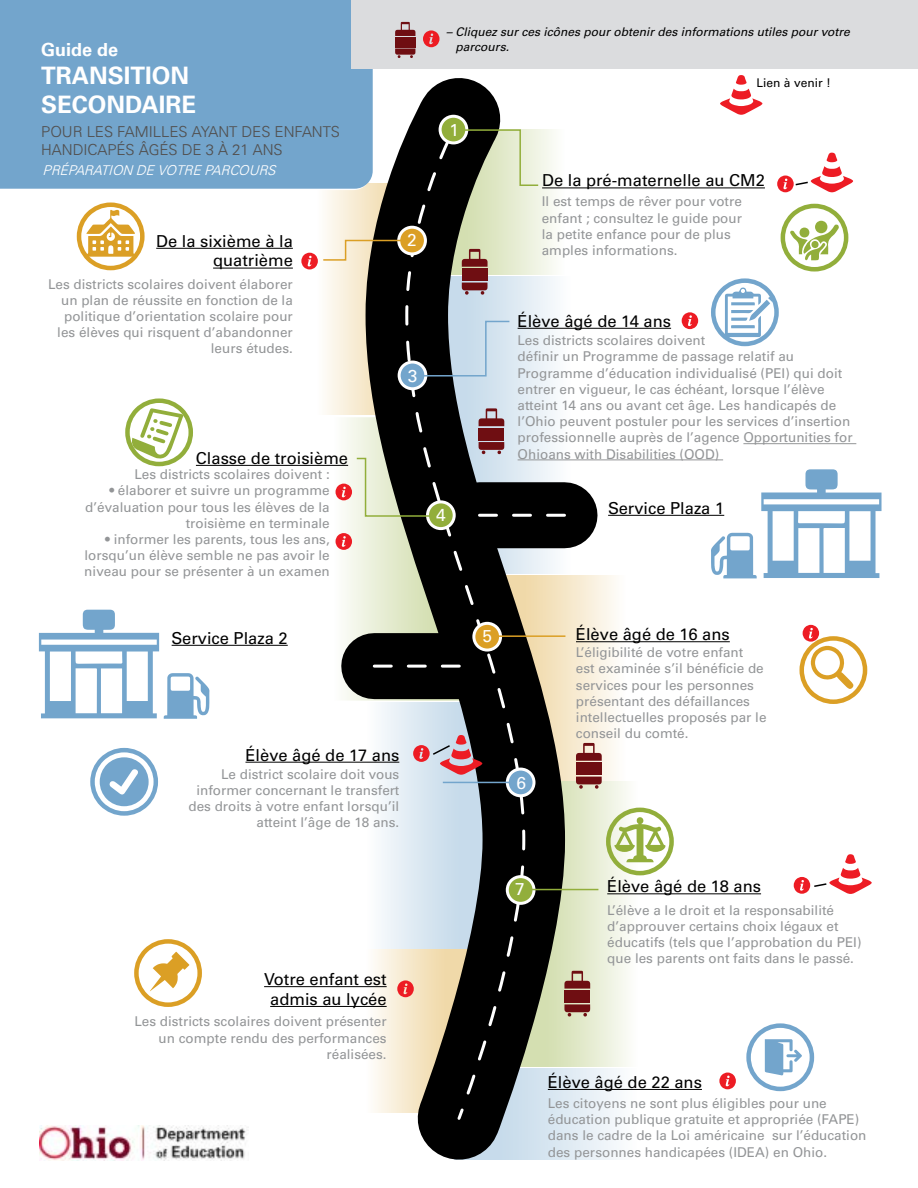
<style>
.page{position:relative;width:918px;height:1188px;background:#fff}
.page>*{position:absolute;margin:0;border:0;box-sizing:border-box;transform-origin:0 0}
.t1{font:700 24px/28.8px "Univers LT Std";color:#fff}
.t2{font:700 18px "Univers LT Std";color:#fff}
.t3{font:17.25px "Univers LT Std";color:#fff}
.t4{font:16.5px/19.8px "Univers LT Std";color:#000;text-align:right}
.t5{font:300 15px/18px "Univers";color:#525050}
.t6{font:13.5px/16.2px "Univers LT Std";color:#939597}
.t7{font:italic 300 13.5px "Univers";color:#fff}
.t8{font:italic 12px/14.4px "Univers LT Std";color:#000}
.t9{font:12px "Univers LT Std";color:#000}
</style>
<div class="page">
<div style="left:0;top:0;width:352px;height:189px;background:#73a5cc"></div>
<img style="left:40px;top:1125px;width:206px;height:35px">
<div style="left:454px;top:1069px;width:184px;height:91px;background:#f7f9fc"></div>
<svg style="left:606px;top:782px;width:32px;height:284px"></svg>
<div style="left:494px;top:576px;width:132px;height:205px;background:#fdfaf5"></div>
<div style="left:316px;top:184px;width:108px;height:230px;background:#fefdfb"></div>
<svg style="left:324px;top:37px;width:282px;height:1123px"></svg>
<svg style="left:404px;top:301px;width:123px;height:820px;background:#939797"></svg>
<div style="left:352px;top:0;width:566px;height:69px;background:#dbdcde"></div>
<svg style="left:504px;top:766px;width:33px;height:33px"></svg>
<svg style="left:461px;top:864px;width:76px;height:241px;background:#292c2a"></svg>
<svg style="left:76px;top:202px;width:69px;height:69px"></svg>
<svg style="left:396px;top:320px;width:115px;height:72px;background:#7a8791"></svg>
<svg style="left:125px;top:398px;width:68px;height:69px"></svg>
<svg style="left:799px;top:625px;width:69px;height:79px"></svg>
<hr style="left:443px;top:782px;width:78px;height:1px;background:#73a5cc">
<hr style="left:520px;top:889px;width:78px;height:1px;background:#92ae3b">
<svg style="left:397px;top:980px;width:17px;height:17px"></svg>
<svg style="left:719px;top:1073px;width:17px;height:16px"></svg>
<svg style="left:423px;top:30px;width:17px;height:17px"></svg>
<div style="left:395px;top:37px;width:20px;height:10px;background:#6f0e12"></div>
<svg style="left:395px;top:22px;width:20px;height:14px"></svg>
<svg style="left:395px;top:48px;width:20px;height:10px"></svg>
<svg style="left:301px;top:113px;width:239px;height:188px;background:#8e928b"></svg>
<svg style="left:777px;top:153px;width:76px;height:39px"></svg>
<svg style="left:711px;top:469px;width:171px;height:109px"></svg>
<svg style="left:39px;top:610px;width:170px;height:109px"></svg>
<svg style="left:413px;top:735px;width:69px;height:40px;background:#bd909a"></svg>
<svg style="left:794px;top:854px;width:78px;height:40px"></svg>
<svg style="left:720px;top:75px;width:42px;height:40px"></svg>
<svg style="left:604px;top:805px;width:70px;height:73px"></svg>
<svg style="left:746px;top:1023px;width:69px;height:69px"></svg>
<svg style="left:333px;top:408px;width:232px;height:293px;background:#706f66"></svg>
<svg style="left:682px;top:312px;width:16px;height:17px"></svg>
<svg style="left:90px;top:747px;width:68px;height:69px"></svg>
<svg style="left:134px;top:939px;width:68px;height:68px"></svg>
<svg style="left:711px;top:203px;width:138px;height:144px"></svg>
<div style="left:576px;top:762px;width:26px;height:13px;background:#6f0e12"></div>
<svg style="left:576px;top:743px;width:26px;height:18px"></svg>
<svg style="left:576px;top:777px;width:26px;height:12px"></svg>
<div style="left:564px;top:990px;width:26px;height:13px;background:#6f0e12"></div>
<svg style="left:564px;top:971px;width:26px;height:18px"></svg>
<svg style="left:564px;top:1004px;width:26px;height:13px"></svg>
<hr style="left:156px;top:248px;width:137px;height:1px;background:#000">
<hr style="left:213px;top:268px;width:80px;height:1px;background:#000">
<hr style="left:196px;top:465px;width:152px;height:1px;background:#000">
<hr style="left:172px;top:645px;width:116px;height:1px;background:#000">
<hr style="left:246px;top:762px;width:153px;height:1px;background:#000">
<hr style="left:264px;top:986px;width:123px;height:1px;background:#000">
<hr style="left:270px;top:1006px;width:117px;height:1px;background:#000">
<hr style="left:542px;top:188px;width:223px;height:1px;background:#000">
<hr style="left:518px;top:328px;width:153px;height:1px;background:#000">
<hr style="left:743px;top:443px;width:113px;height:1px;background:#939597">
<hr style="left:518px;top:460px;width:205px;height:1px;background:#939597">
<hr style="left:608px;top:515px;width:116px;height:1px;background:#000">
<hr style="left:576px;top:641px;width:154px;height:1px;background:#000">
<hr style="left:607px;top:893px;width:154px;height:1px;background:#000">
<hr style="left:548px;top:1089px;width:154px;height:1px;background:#000">
<h2 class="t2" style="left:41px;top:39px;width:79px">Guide de</h2>
<h1 class="t1" style="left:41px;top:62px;width:157px">TRANSITION<br>SECONDAIRE</h1>
<p class="t5" style="left:41px;top:122px;width:300px">POUR LES FAMILLES AYANT DES ENFANTS<br>HANDICAPÉS ÂGÉS DE 3 À 21 ANS</p>
<p class="t7" style="left:43px;top:162px;width:234px">PRÉPARATION DE VOTRE PARCOURS</p>
<p class="t4" style="left:156px;top:231px;width:138px">De la sixième à la quatrième</p>
<p class="t6" style="left:48px;top:276px;width:246px;text-align:right">Les districts scolaires doivent élaborer un plan de réussite en fonction de la politique d’orientation scolaire pour les élèves qui risquent d’abandonner leurs études.</p>
<p class="t4" style="left:196px;top:448px;width:154px">Classe de troisième</p>
<p class="t6" style="left:135px;top:466px;width:197px">Les districts scolaires doivent :</p>
<p class="t6" style="left:85px;top:483px;width:246px;text-align:right">• élaborer et suivre un programme d’évaluation pour tous les élèves de la troisième en terminale</p>
<p class="t6" style="left:84px;top:531px;width:247px;text-align:justify;text-indent:21px">• informer les parents, tous les ans, lorsqu’un élève semble ne pas avoir le niveau pour se présenter à un examen</p>
<p class="t4" style="left:172px;top:628px;width:118px">Service Plaza 2</p>
<p class="t3" style="left:407px;top:230px;width:11px">2</p>
<p class="t3" style="left:408px;top:365px;width:11px">3</p>
<p class="t4" style="left:246px;top:745px;width:155px">Élève âgé de 17 ans</p>
<p class="t6" style="left:188px;top:766px;width:212px;text-align:right">Le district scolaire doit vous informer concernant le transfert des droits à votre enfant lorsqu’il atteint l’âge de 18 ans.</p>
<p class="t4" style="left:264px;top:969px;width:124px;text-align:center">Votre enfant est admis au lycée</p>
<p class="t6" style="left:134px;top:1013px;width:254px;text-align:right">Les districts scolaires doivent présenter un compte rendu des performances réalisées.</p>
<p class="t8" style="left:455px;top:25px;width:396px;text-indent:-9px">– Cliquez sur ces icônes pour obtenir des informations utiles pour votre parcours.</p>
<p class="t3" style="left:450px;top:120px;width:11px">1</p>
<p class="t3" style="left:436px;top:505px;width:11px">4</p>
<p class="t9" style="left:757px;top:76px;width:76px">Lien à venir !</p>
<p class="t4" style="left:542px;top:171px;width:224px">De la pré-maternelle au CM2</p>
<p class="t6" style="left:542px;top:194px;width:202px">Il est temps de rêver pour votre enfant ; consultez le guide pour la petite enfance pour de plus amples informations.</p>
<p class="t4" style="left:518px;top:311px;width:155px">Élève âgé de 14 ans</p>
<p class="t6" style="left:518px;top:332px;width:336px">Les districts scolaires doivent<br>définir un Programme de passage relatif au Programme d’éducation individualisé (PEI) qui doit entrer en vigueur, le cas échéant, lorsque l’élève atteint 14 ans ou avant cet âge. Les handicapés de l’Ohio peuvent postuler pour les services d’insertion professionnelle auprès de l’agence Opportunities for Ohioans with Disabilities (OOD)</p>
<p class="t4" style="left:608px;top:498px;width:118px">Service Plaza 1</p>
<p class="t3" style="left:483px;top:625px;width:11px">5</p>
<p class="t3" style="left:516px;top:772px;width:11px">6</p>
<p class="t3" style="left:515px;top:879px;width:11px">7</p>
<p class="t4" style="left:576px;top:624px;width:155px">Élève âgé de 16 ans</p>
<p class="t6" style="left:576px;top:644px;width:192px">L’éligibilité de votre enfant<br>est examinée s’il bénéficie de services pour les personnes présentant des défaillances intellectuelles proposés par le conseil du comté.</p>
<p class="t4" style="left:607px;top:877px;width:155px">Élève âgé de 18 ans</p>
<p class="t6" style="left:607px;top:902px;width:256px">L’élève a le droit et la responsabilité d’approuver certains choix légaux et éducatifs (tels que l’approbation du PEI) que les parents ont faits dans le passé.</p>
<p class="t4" style="left:548px;top:1072px;width:156px">Élève âgé de 22 ans</p>
<p class="t6" style="left:548px;top:1095px;width:320px">Les citoyens ne sont plus éligibles pour une éducation publique gratuite et appropriée (FAPE) dans le cadre de la Loi américaine sur l’éducation des personnes handicapées (IDEA) en Ohio.</p>
</div>
